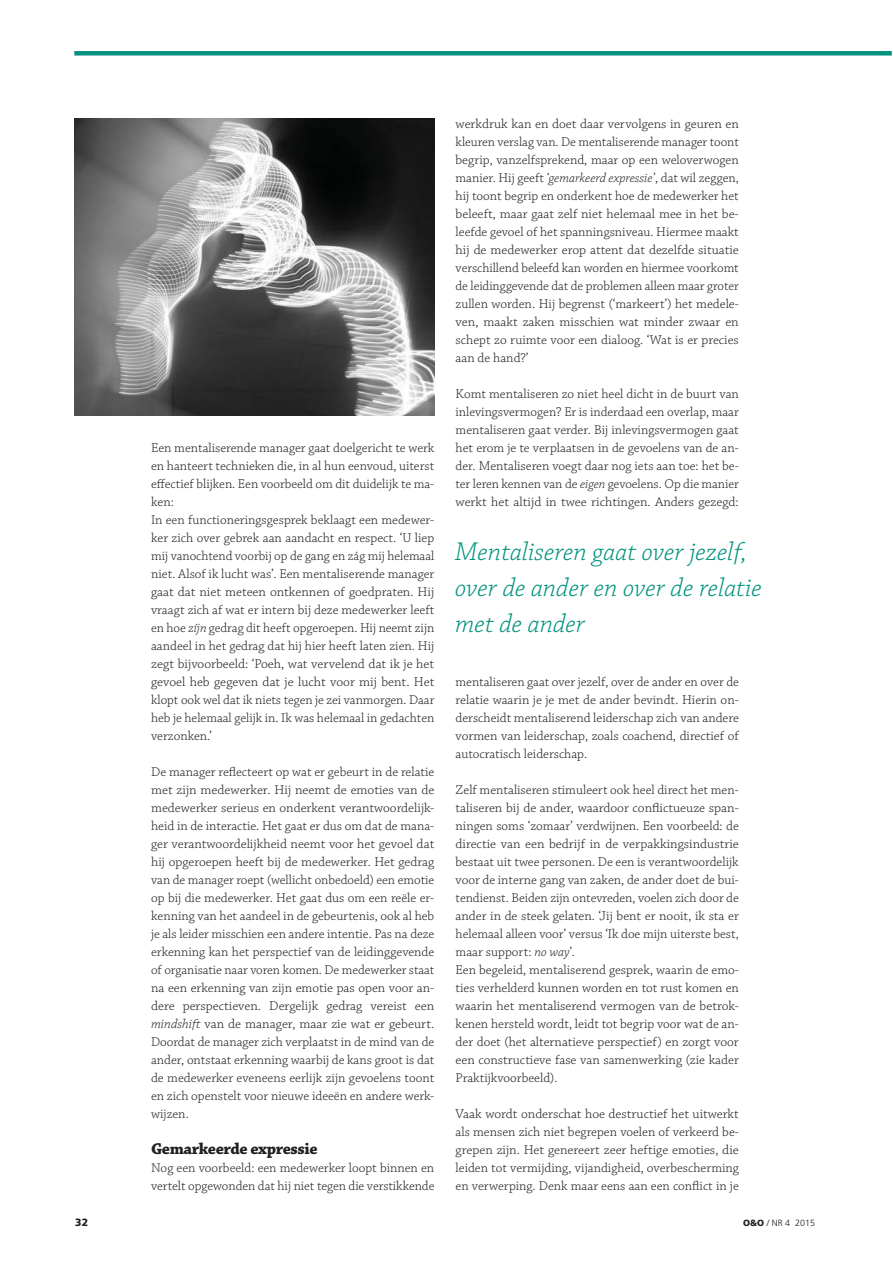
<style>
.page{position:relative;width:893px;height:1263px;background:#fff}
.page>*{position:absolute;margin:0;border:0;box-sizing:border-box;transform-origin:0 0}
.t1{font:italic 300 27px/36px "Chaparral Pro";color:#00927f}
.t2{font:700 16.5px "Chaparral Pro";letter-spacing:-.025em;color:#231f20}
.t3{font:300 13.5px/18px "Chaparral Pro";color:#231f20;text-align:justify}
.t4{font:900 10.5px "Frutiger LT Std";color:#231f20}
.t5{font:300 9px "Frutiger LT Std";color:#231f20}
.s1{font-style:italic}
.s2{font-weight:900}
</style>
<div class="page">
<div style="left:74px;top:51px;width:817px;height:5px;background:#00927f"></div>
<img style="left:75px;top:118px;width:359px;height:298px">
<p class="t3" style="left:151px;top:439px;width:285px;text-align:left">Een mentaliserende manager gaat doelgericht te werk en hanteert technieken die, in al hun eenvoud, uiterst effectief blijken. Een voorbeeld om dit duidelijk te ma&shy;ken:<br>In een functioneringsgesprek beklaagt een medewer&shy;ker zich over gebrek aan aandacht en respect. ‘U liep mij vanochtend voorbij op de gang en zág mij helemaal niet. Alsof ik lucht was’. Een mentaliserende manager gaat dat niet meteen ontkennen of goedpraten. Hij vraagt zich af wat er intern bij deze medewerker leeft en hoe <span class="s1">zíjn</span> gedrag dit heeft opgeroepen. Hij neemt zijn aandeel in het gedrag dat hij hier heeft laten zien. Hij zegt bijvoorbeeld: ‘Poeh, wat vervelend dat ik je het gevoel heb gegeven dat je lucht voor mij bent. Het klopt ook wel dat ik niets tegen je zei vanmorgen. Daar heb je helemaal gelijk in. Ik was helemaal in gedachten verzonken.’</p>
<p class="t3" style="left:151px;top:763px;width:285px">De manager reflecteert op wat er gebeurt in de relatie met zijn medewerker. Hij neemt de emoties van de medewerker serieus en onderkent verantwoordelijk&shy;heid in de interactie. Het gaat er dus om dat de mana&shy;ger verantwoordelijkheid neemt voor het gevoel dat hij opgeroepen heeft bij de medewerker. Het gedrag van de manager roept (wellicht onbedoeld) een emotie op bij die medewerker. Het gaat dus om een reële er&shy;kenning van het aandeel in de gebeurtenis, ook al heb je als leider misschien een andere intentie. Pas na deze erkenning kan het perspectief van de leidinggevende of organisatie naar voren komen. De medewerker staat na een erkenning van zijn emotie pas open voor an&shy;dere perspectieven. Dergelijk gedrag vereist een <span class="s1">mindshift</span> van de manager, maar zie wat er gebeurt.<br>Doordat de manager zich verplaatst in de mind van de ander, ontstaat erkenning waarbij de kans groot is dat de medewerker eveneens eerlijk zijn gevoelens toont en zich openstelt voor nieuwe ideeën en andere werk&shy;wijzen.</p>
<p class="t2" style="left:151px;top:1142px;width:168px">Gemarkeerde expressie</p>
<p class="t3" style="left:151px;top:1159px;width:285px">Nog een voorbeeld: een medewerker loopt binnen en vertelt opgewonden dat hij niet tegen die verstikkende</p>
<p class="t3" style="left:456px;top:115px;width:285px">werkdruk kan en doet daar vervolgens in geuren en kleuren verslag van. De mentaliserende manager toont begrip, vanzelfsprekend, maar op een weloverwogen manier. Hij geeft <span class="s1">‘gemarkeerd expressie’</span>, dat wil zeggen, hij toont begrip en onderkent hoe de medewerker het beleeft, maar gaat zelf niet helemaal mee in het be&shy;leefde gevoel of het spanningsniveau. Hiermee maakt hij de medewerker erop attent dat dezelfde situatie verschillend beleefd kan worden en hiermee voorkomt de leidinggevende dat de problemen alleen maar groter zullen worden. Hij begrenst (‘markeert’) het medele&shy;ven, maakt zaken misschien wat minder zwaar en schept zo ruimte voor een dialoog. ‘Wat is er precies aan de hand?’</p>
<p class="t3" style="left:456px;top:385px;width:285px">Komt mentaliseren zo niet heel dicht in de buurt van inlevingsvermogen? Er is inderdaad een overlap, maar mentaliseren gaat verder. Bij inlevingsvermogen gaat het erom je te verplaatsen in de gevoelens van de an&shy;der. Mentaliseren voegt daar nog iets aan toe: het be&shy;ter leren kennen van de <span class="s1">eigen</span> gevoelens. Op die manier werkt het altijd in twee richtingen. Anders gezegd:</p>
<h1 class="t1" style="left:455px;top:535px;width:308px">Mentaliseren gaat over jezelf, over de ander en over de relatie met de ander</h1>
<p class="t3" style="left:456px;top:673px;width:285px">mentaliseren gaat over jezelf, over de ander en over de relatie waarin je je met de ander bevindt. Hierin on&shy;derscheidt mentaliserend leiderschap zich van andere vormen van leiderschap, zoals coachend, directief of autocratisch leiderschap.</p>
<p class="t3" style="left:456px;top:781px;width:285px;text-align:left">Zelf mentaliseren stimuleert ook heel direct het men&shy;taliseren bij de ander, waardoor conflictueuze span&shy;ningen soms ‘zomaar’ verdwijnen. Een voorbeeld: de directie van een bedrijf in de verpakkingsindustrie bestaat uit twee personen. De een is verantwoordelijk voor de interne gang van zaken, de ander doet de bui&shy;tendienst. Beiden zijn ontevreden, voelen zich door de ander in de steek gelaten. ‘Jij bent er nooit, ik sta er helemaal alleen voor’ versus ‘Ik doe mijn uiterste best, maar support: <span class="s1">no way</span>’.<br>Een begeleid, mentaliserend gesprek, waarin de emo&shy;ties verhelderd kunnen worden en tot rust komen en waarin het mentaliserend vermogen van de betrok&shy;kenen hersteld wordt, leidt tot begrip voor wat de an&shy;der doet (het alternatieve perspectief) en zorgt voor een constructieve fase van samenwerking (zie kader Praktijkvoorbeeld).</p>
<p class="t3" style="left:456px;top:1105px;width:285px">Vaak wordt onderschat hoe destructief het uitwerkt als mensen zich niet begrepen voelen of verkeerd be&shy;grepen zijn. Het genereert zeer heftige emoties, die leiden tot vermijding, vijandigheid, overbescherming en verwerping. Denk maar eens aan een conflict in je</p>
<p class="t4" style="left:75px;top:1217px;width:14px">32</p>
<p class="t5" style="left:743px;top:1219px;width:74px"><span class="s2">O&amp;O</span> / NR 4 2015</p>
</div>
